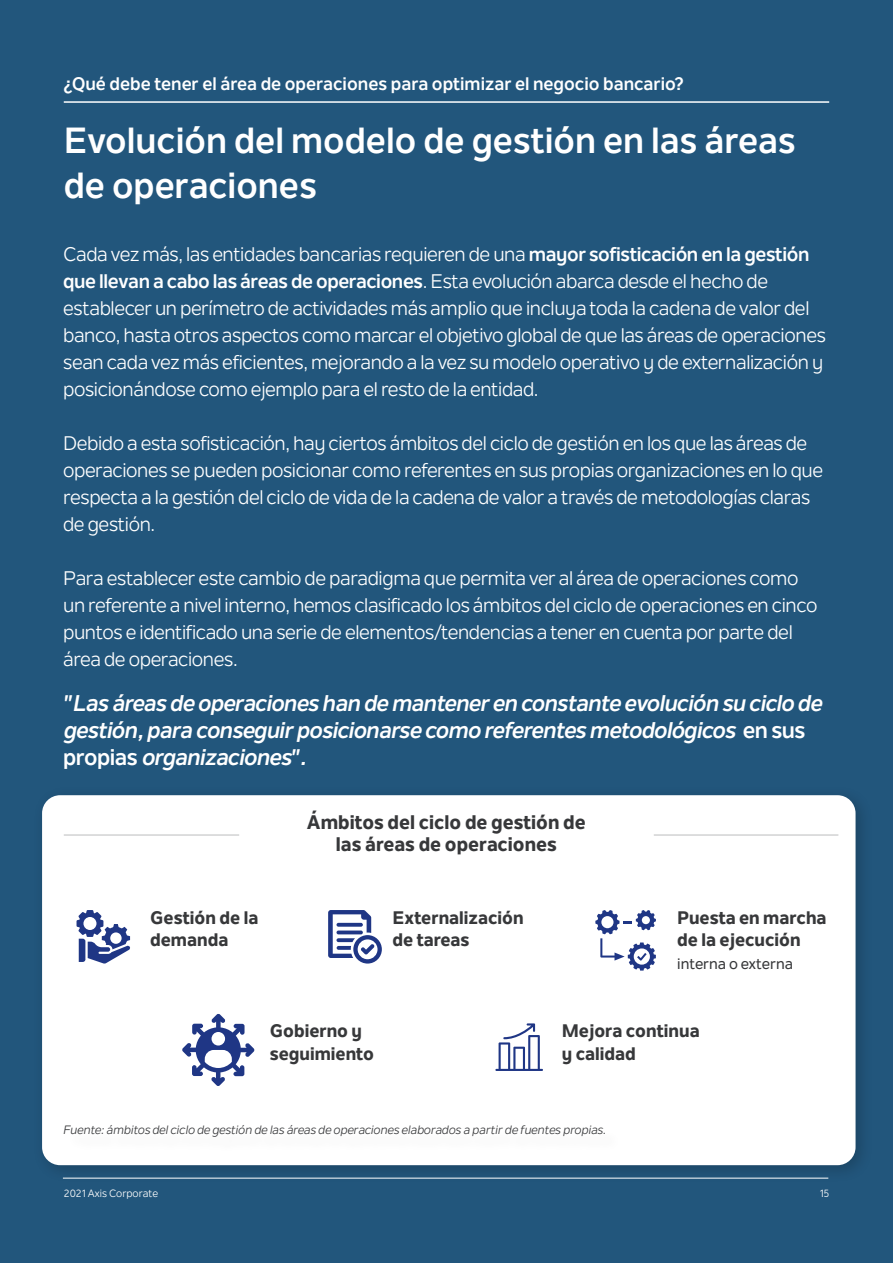
<style>
.page{position:relative;width:893px;height:1263px;background:#fff}
.page>*{position:absolute;margin:0;border:0;box-sizing:border-box;transform-origin:0 0}
.t1{font:700 36px/45px "Nolan Next";color:#fff}
.t2{font:italic 700 22.5px/27px "Nolan Next";letter-spacing:-.02em;color:#fff}
.t3{font:19.5px/27px "Nolan Next";letter-spacing:-.02em;color:#fff}
.t4{font:800 19.5px/22.5px "Nolan Next";color:#37383a;text-align:center}
.t5{font:800 18px/22.5px "Nolan Next";color:#37383a}
.t6{font:700 18px "Nolan Next";color:#fff}
.t7{font:500 15px "Nolan Next";color:#37383a}
.t8{font:italic 12px "Nolan Next";color:#37383a}
.t9{font:10.5px "Nolan Next";color:#fff}
.s1{font-weight:700}
.s2{font-style:normal}
</style>
<div class="page">
<div style="left:1px;top:0;width:892px;height:1263px;background:#22567c"></div>
<div style="left:32px;top:785px;width:842px;height:398px;background:#000;opacity:.2"></div>
<div style="left:42px;top:795px;width:813px;height:370px;background:#fff;border-radius:18px"></div>
<hr style="left:64px;top:834px;width:175px;height:2px;background:#37383a">
<hr style="left:654px;top:834px;width:184px;height:2px;background:#37383a">
<svg style="left:495px;top:1023px;width:48px;height:48px"></svg>
<hr style="left:64px;top:101px;width:765px;height:2px;background:#fff">
<hr style="left:63px;top:1178px;width:765px;height:1px;background:#fff">
<svg style="left:77px;top:910px;width:53px;height:54px"></svg>
<svg style="left:328px;top:910px;width:54px;height:53px"></svg>
<svg style="left:595px;top:910px;width:61px;height:60px"></svg>
<svg style="left:182px;top:1014px;width:73px;height:72px"></svg>
<p class="t6" style="left:64px;top:73px;width:622px">¿Qué debe tener el área de operaciones para optimizar el negocio bancario?</p>
<h1 class="t1" style="left:64px;top:118px;width:733px">Evolución del modelo de gestión en las áreas de operaciones</h1>
<p class="t3" style="left:63px;top:241px;width:764px">Cada vez más, las entidades bancarias requieren de una <span class="s1">mayor sofisticación en la gestión que llevan a cabo las áreas de operaciones</span>. Esta evolución abarca desde el hecho de establecer un perímetro de actividades más amplio que incluya toda la cadena de valor del banco, hasta otros aspectos como marcar el objetivo global de que las áreas de operaciones sean cada vez más eficientes, mejorando a la vez su modelo operativo y de externalización y posicionándose como ejemplo para el resto de la entidad.</p>
<p class="t3" style="left:63px;top:430px;width:762px">Debido a esta sofisticación, hay ciertos ámbitos del ciclo de gestión en los que las áreas de operaciones se pueden posicionar como referentes en sus propias organizaciones en lo que respecta a la gestión del ciclo de vida de la cadena de valor a través de metodologías claras de gestión.</p>
<p class="t3" style="left:63px;top:565px;width:756px">Para establecer este cambio de paradigma que permita ver al área de operaciones como un referente a nivel interno, hemos clasificado los ámbitos del ciclo de operaciones en cinco puntos e identificado una serie de elementos/tendencias a tener en cuenta por parte del área de operaciones.</p>
<p class="t2" style="left:63px;top:689px;width:760px">"Las áreas de operaciones han de mantener en constante evolución su ciclo de gestión, para conseguir posicionarse como referentes metodológicos <span class="s2">en sus propias</span> organizaciones".</p>
<p class="t4" style="left:307px;top:810px;width:280px">Ámbitos del ciclo de gestión de las áreas de operaciones</p>
<p class="t5" style="left:150px;top:906px;width:110px">Gestión de la demanda</p>
<p class="t5" style="left:393px;top:906px;width:133px">Externalización de tareas</p>
<p class="t5" style="left:677px;top:906px;width:151px">Puesta en marcha de la ejecución</p>
<p class="t7" style="left:677px;top:954px;width:117px">interna o externa</p>
<p class="t5" style="left:270px;top:1019px;width:106px">Gobierno y seguimiento</p>
<p class="t5" style="left:562px;top:1019px;width:139px">Mejora continua y calidad</p>
<p class="t8" style="left:63px;top:1122px;width:544px">Fuente: ámbitos del ciclo de gestión de las áreas de operaciones elaborados a partir de fuentes propias.</p>
<p class="t9" style="left:64px;top:1187px;width:96px">2021 Axis Corporate</p>
<p class="t9" style="left:820px;top:1187px;width:11px">15</p>
</div>
